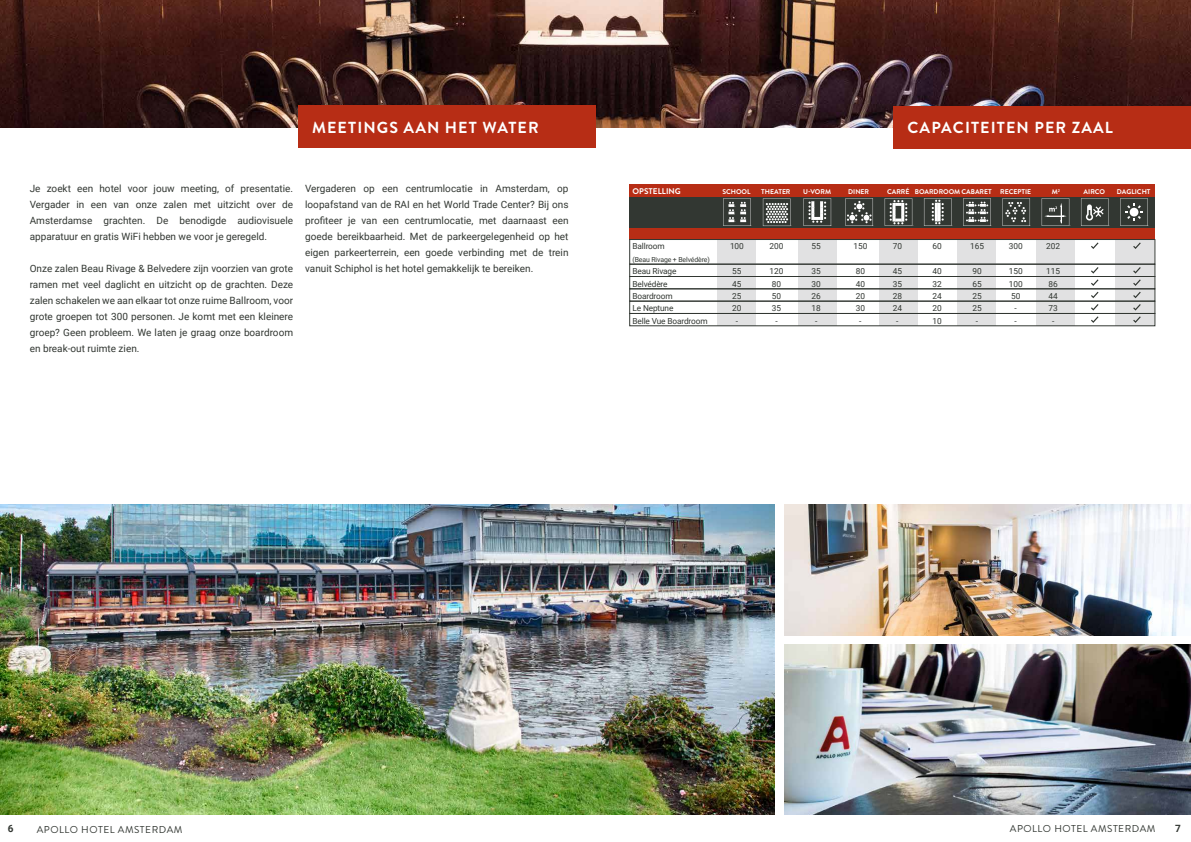
<style>
.page{position:relative;width:1191px;height:842px;background:#fff}
.page>*{position:absolute;margin:0;border:0;box-sizing:border-box;transform-origin:0 0}
.t1{font:700 16px "Brandon Grotesque";letter-spacing:.07em;color:#fff}
.t2{font:10px/16px "Roboto";color:#323732;text-align:justify}
.t3{font:10px "Brandon Grotesque";letter-spacing:.05em;color:#323732}
.t4{font:700 10px "Roboto";color:#323732}
.t5{font:8.3px/12.4px "Roboto";color:#323732;text-align:center}
.t6{font:700 8.3px "Brandon Text";color:#fff}
.t7{font:700 6.9px "Brandon Text";color:#fff}
.t8{font:6.9px "Roboto";letter-spacing:-.015em;color:#323732}
</style>
<div class="page">
<img style="left:0;top:0;width:1191px;height:128px">
<div style="left:717px;top:240px;width:38px;height:86px;background:#e1e1e2"></div>
<div style="left:798px;top:240px;width:38px;height:86px;background:#e1e1e2"></div>
<div style="left:879px;top:240px;width:38px;height:86px;background:#e1e1e2"></div>
<div style="left:957px;top:240px;width:39px;height:86px;background:#e1e1e2"></div>
<div style="left:1036px;top:240px;width:38px;height:86px;background:#e1e1e2"></div>
<div style="left:1115px;top:240px;width:39px;height:86px;background:#e1e1e2"></div>
<div style="left:629px;top:227px;width:526px;height:12px;background:#b72d15"></div>
<div style="left:629px;top:264px;width:526px;height:13px;border:1px solid #323732"></div>
<div style="left:629px;top:276px;width:526px;height:13px;border:1px solid #323732"></div>
<div style="left:629px;top:301px;width:526px;height:13px;border:1px solid #323732"></div>
<div style="left:629px;top:313px;width:526px;height:13px;border:1px solid #323732"></div>
<div style="left:629px;top:288px;width:526px;height:13px;border:1px solid #323732"></div>
<div style="left:629px;top:185px;width:526px;height:12px;background:#b72d15"></div>
<div style="left:629px;top:239px;width:526px;height:25px;border:1px solid #323732"></div>
<div style="left:629px;top:197px;width:526px;height:30px;background:#323732"></div>
<svg style="left:924px;top:198px;width:27px;height:28px"></svg>
<svg style="left:845px;top:198px;width:28px;height:28px"></svg>
<svg style="left:803px;top:198px;width:28px;height:28px"></svg>
<svg style="left:1041px;top:198px;width:28px;height:28px"></svg>
<svg style="left:1002px;top:198px;width:28px;height:28px"></svg>
<svg style="left:963px;top:198px;width:27px;height:28px"></svg>
<svg style="left:763px;top:198px;width:27px;height:28px"></svg>
<svg style="left:723px;top:198px;width:27px;height:28px"></svg>
<svg style="left:884px;top:198px;width:28px;height:28px"></svg>
<svg style="left:1120px;top:198px;width:27px;height:28px"></svg>
<svg style="left:1081px;top:198px;width:27px;height:28px"></svg>
<svg style="left:1133px;top:304px;width:7px;height:19px"></svg>
<svg style="left:1091px;top:304px;width:7px;height:19px"></svg>
<svg style="left:1133px;top:292px;width:7px;height:6px"></svg>
<svg style="left:1091px;top:292px;width:7px;height:6px"></svg>
<svg style="left:1133px;top:242px;width:7px;height:7px"></svg>
<svg style="left:1133px;top:267px;width:7px;height:19px"></svg>
<svg style="left:1091px;top:242px;width:7px;height:7px"></svg>
<svg style="left:1091px;top:267px;width:7px;height:19px"></svg>
<div style="left:893px;top:106px;width:298px;height:43px;background:#b72d15"></div>
<div style="left:298px;top:105px;width:297px;height:43px;background:#b72d15"></div>
<img style="left:784px;top:644px;width:407px;height:170px">
<img style="left:784px;top:505px;width:407px;height:130px">
<img style="left:0;top:505px;width:774px;height:309px">
<h1 class="t1" style="left:312px;top:116px;width:228px">MEETINGS AAN HET WATER</h1>
<h1 class="t1" style="left:907px;top:116px;width:207px">CAPACITEITEN PER ZAAL</h1>
<p class="t2" style="left:30px;top:180px;width:265px">Je zoekt een hotel voor jouw meeting, of presentatie.<br>Vergader in een van onze zalen met uitzicht over de Amsterdamse grachten. De benodigde audiovisuele apparatuur en gratis WiFi hebben we voor je geregeld.</p>
<p class="t2" style="left:30px;top:260px;width:265px">Onze zalen Beau Rivage &amp; Belvedere zijn voorzien van grote ramen met veel daglicht en uitzicht op de grachten. Deze zalen schakelen we aan elkaar tot onze ruime Ballroom, voor grote groepen tot 300 personen. Je komt met een kleinere groep? Geen probleem. We laten je graag onze boardroom en break-out ruimte zien.</p>
<p class="t2" style="left:305px;top:180px;width:265px">Vergaderen op een centrumlocatie in Amsterdam, op loopafstand van de RAI en het World Trade Center? Bij ons profiteer je van een centrumlocatie, met daarnaast een goede bereikbaarheid. Met de parkeergelegenheid op het eigen parkeerterrein, een goede verbinding met de trein vanuit Schiphol is het hotel gemakkelijk te bereiken.</p>
<p class="t6" style="left:632px;top:185px;width:50px">OPSTELLING</p>
<p class="t7" style="left:722px;top:186px;width:30px">SCHOOL</p>
<p class="t7" style="left:761px;top:186px;width:31px">THEATER</p>
<p class="t7" style="left:803px;top:186px;width:29px">U-VORM</p>
<p class="t7" style="left:848px;top:186px;width:22px">DINER</p>
<p class="t7" style="left:887px;top:186px;width:146px">CARRÉ BOARDROOM CABARET RECEPTIE</p>
<p class="t7" style="left:1051px;top:187px;width:10px">M<sup>2</sup></p>
<p class="t7" style="left:1083px;top:186px;width:23px">AIRCO</p>
<p class="t7" style="left:1117px;top:186px;width:35px">DAGLICHT</p>
<p class="t5" style="left:632px;top:240px;width:34px">Ballroom</p>
<p class="t8" style="left:632px;top:254px;width:79px">(Beau Rivage + Belvédère)</p>
<p class="t5" style="left:632px;top:265px;width:77px;text-align:left">Beau Rivage<br>Belvédère<br>Boardroom<br>Le Neptune<br>Belle Vue Boardroom</p>
<p class="t5" style="left:730px;top:240px;width:15px">100</p>
<p class="t5" style="left:732px;top:265px;width:11px">55<br>45<br>25<br>20 -</p>
<p class="t5" style="left:769px;top:240px;width:15px">200</p>
<p class="t5" style="left:769px;top:265px;width:15px">120<br>80<br>50<br>35<br>-</p>
<p class="t5" style="left:811px;top:240px;width:11px">55</p>
<p class="t5" style="left:811px;top:265px;width:11px">35<br>30<br>26<br>18 -</p>
<p class="t5" style="left:853px;top:240px;width:15px">150</p>
<p class="t5" style="left:855px;top:265px;width:11px">80<br>40<br>20<br>30 -</p>
<p class="t5" style="left:892px;top:240px;width:11px">70</p>
<p class="t5" style="left:892px;top:265px;width:11px">45<br>35<br>28<br>24 -</p>
<p class="t5" style="left:932px;top:240px;width:11px">60</p>
<p class="t5" style="left:932px;top:265px;width:11px;text-align:justify">40<br>32<br>24<br>20<br>10</p>
<p class="t5" style="left:970px;top:240px;width:15px">165</p>
<p class="t5" style="left:972px;top:265px;width:11px">90<br>65<br>25<br>25 -</p>
<p class="t5" style="left:1008px;top:240px;width:15px">300</p>
<p class="t5" style="left:1008px;top:265px;width:15px">150<br>100<br>50<br>-<br>-</p>
<p class="t5" style="left:1046px;top:240px;width:15px">202</p>
<p class="t5" style="left:1046px;top:265px;width:15px">115<br>86<br>44<br>73<br>-</p>
<p class="t4" style="left:8px;top:822px;width:7px">6</p>
<p class="t3" style="left:37px;top:822px;width:147px">APOLLO HOTEL AMSTERDAM</p>
<p class="t3" style="left:1010px;top:822px;width:147px">APOLLO HOTEL AMSTERDAM</p>
<p class="t4" style="left:1175px;top:822px;width:7px">7</p>
</div>
